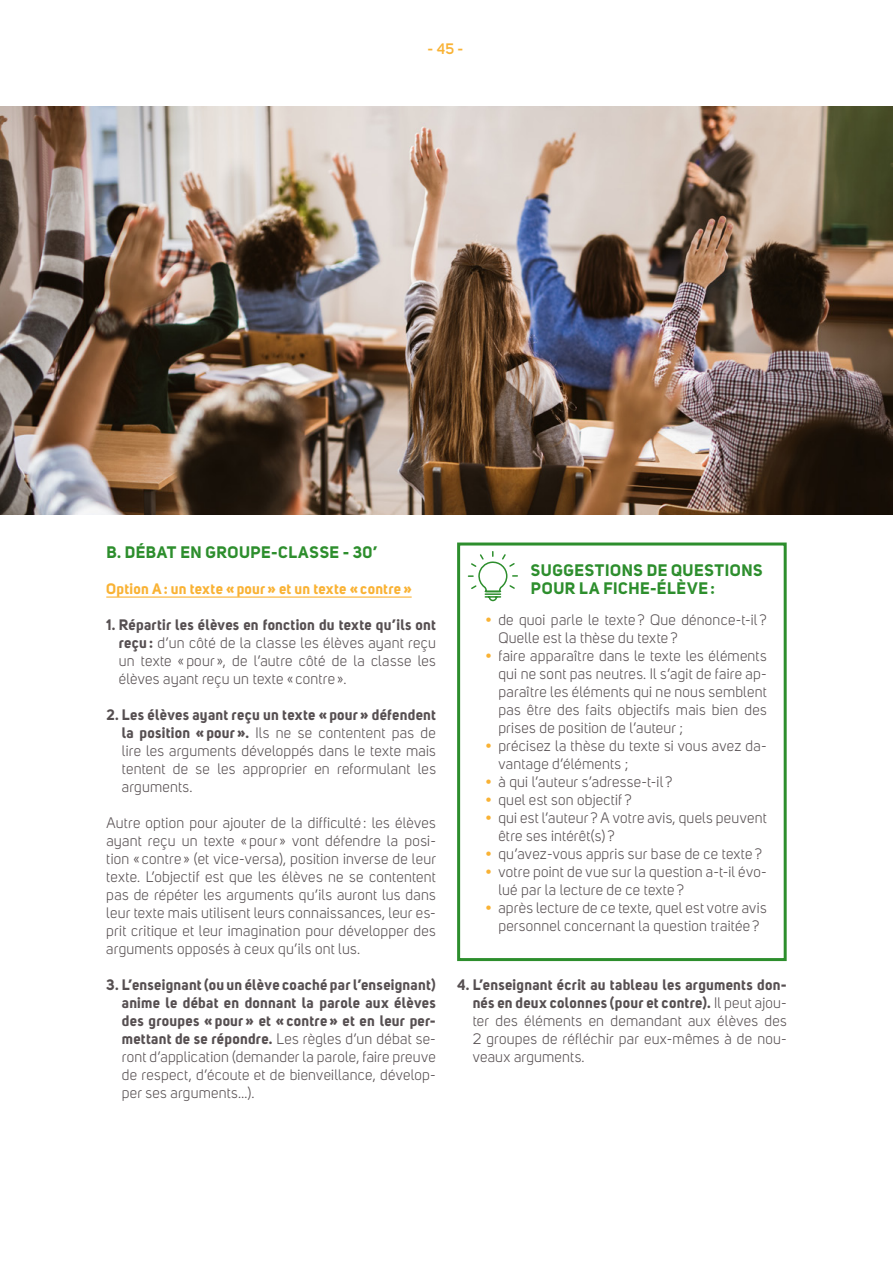
<style>
.page{position:relative;width:893px;height:1263px;background:#fff}
.page>*{position:absolute;margin:0;border:0;box-sizing:border-box;transform-origin:0 0}
.t1{font:700 16.5px/18px "Uni Sans";letter-spacing:.035em;color:#2d8e2d}
.t2{font:15px/18px "Uni Sans";letter-spacing:.02em;color:#564f51;text-align:justify}
.t3{font:700 15px/18px "Uni Sans";letter-spacing:.015em;color:#564f51;text-align:justify}
.t4{font:700 15px "Uni Sans";letter-spacing:.015em;color:#f9b234}
.t5{font:600 15px "Uni Sans";color:#f9b234}
.s1{font-weight:700}
.s2{font-weight:400}
.s3{color:#f9b234}
</style>
<div class="page">
<hr style="left:106px;top:596px;width:306px;height:2px;background:#f9b234">
<div style="left:457px;top:542px;width:330px;height:419px;border:3px solid #2d8e2d"></div>
<svg style="left:467px;top:551px;width:51px;height:51px"></svg>
<img style="left:0;top:106px;width:893px;height:408px">
<p class="t5" style="left:428px;top:40px;width:37px">- 45 -</p>
<p class="t1" style="left:106px;top:543px;width:272px">B. DÉBAT EN GROUPE-CLASSE - 30’</p>
<p class="t4" style="left:106px;top:579px;width:307px">Option A: un texte « pour » et un texte « contre »</p>
<p class="t2" style="left:119px;top:616px;width:319px;text-indent:-12px"><span class="s1">1. Répartir les élèves en fonction du texte qu’ils ont reçu :</span> d’un côté de la classe les élèves ayant reçu un texte « pour », de l’autre côté de la classe les élèves ayant reçu un texte « contre ».</p>
<p class="t2" style="left:122px;top:706px;width:316px;text-indent:-16px"><span class="s1">2. Les élèves ayant reçu un texte « pour » défendent la position « pour ».</span> Ils ne se contentent pas de lire les arguments développés dans le texte mais tentent de se les approprier en reformulant les arguments.</p>
<p class="t2" style="left:106px;top:814px;width:331px">Autre option pour ajouter de la difficulté : les élèves ayant reçu un texte « pour » vont défendre la posi&shy;tion « contre » (et vice-versa), position inverse de leur texte. L’objectif est que les élèves ne se contentent pas de répéter les arguments qu’ils auront lus dans leur texte mais utilisent leurs connaissances, leur es&shy;prit critique et leur imagination pour développer des arguments opposés à ceux qu’ils ont lus.</p>
<p class="t3" style="left:122px;top:976px;width:315px;text-indent:-16px">3. L’enseignant (ou un élève coaché par l’enseignant) anime le débat en donnant la parole aux élèves des groupes « pour » et « contre » et en leur per&shy;mettant de se répondre. <span class="s2">Les règles d’un débat se&shy;ront d’application (demander la parole, faire preuve de respect, d’écoute et de bienveillance, dévelop&shy;per ses arguments…).</span></p>
<p class="t2" style="left:473px;top:976px;width:316px;text-indent:-16px"><span class="s1">4. L’enseignant écrit au tableau les arguments don&shy;nés en deux colonnes (pour et contre).</span> Il peut ajou&shy;ter des éléments en demandant aux élèves des 2 groupes de réfléchir par eux-mêmes à de nou&shy;veaux arguments.</p>
<p class="t1" style="left:531px;top:561px;width:233px">SUGGESTIONS DE QUESTIONS<br>POUR LA FICHE-ÉLÈVE :</p>
<p class="t2" style="left:498px;top:611px;width:270px;text-indent:-13px"><span class="s3">•</span> de quoi parle le texte ? Que dénonce-t-il ?<br>Quelle est la thèse du texte ?</p>
<p class="t2" style="left:498px;top:647px;width:270px;text-indent:-13px"><span class="s3">•</span> faire apparaître dans le texte les éléments qui ne sont pas neutres. Il s’agit de faire ap&shy;paraître les éléments qui ne nous semblent pas être des faits objectifs mais bien des prises de position de l’auteur ;</p>
<p class="t2" style="left:498px;top:737px;width:270px;text-indent:-13px"><span class="s3">•</span> précisez la thèse du texte si vous avez da&shy;vantage d’éléments ;</p>
<p class="t2" style="left:486px;top:773px;width:188px"><span class="s3">•</span> à qui l’auteur s’adresse-t-il ?</p>
<p class="t2" style="left:486px;top:791px;width:147px"><span class="s3">•</span> quel est son objectif ?</p>
<p class="t2" style="left:498px;top:809px;width:270px;text-indent:-13px"><span class="s3">•</span> qui est l’auteur ? A votre avis, quels peuvent être ses intérêt(s) ?</p>
<p class="t2" style="left:486px;top:845px;width:278px"><span class="s3">•</span> qu’avez-vous appris sur base de ce texte ?</p>
<p class="t2" style="left:498px;top:863px;width:270px;text-indent:-13px"><span class="s3">•</span> votre point de vue sur la question a-t-il évo&shy;lué par la lecture de ce texte ?</p>
<p class="t2" style="left:486px;top:899px;width:282px;text-align:center"><span class="s3">•</span> après lecture de ce texte, quel est votre avis personnel concernant la question traitée ?</p>
</div>
